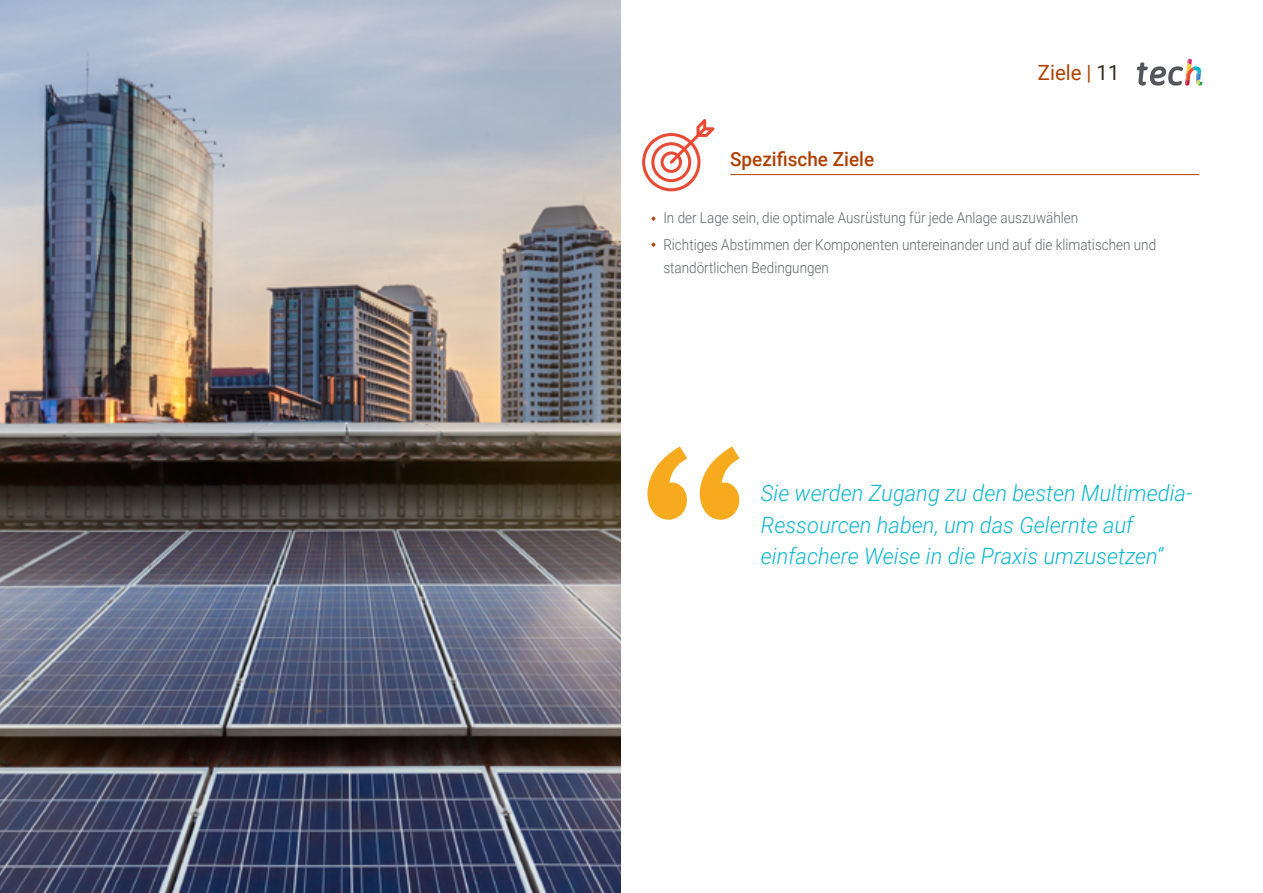
<style>
.page{position:relative;width:1263px;height:893px;background:#fff}
.page>*{position:absolute;margin:0;border:0;box-sizing:border-box;transform-origin:0 0}
.t1{font:italic 300 22.5px/31.5px "Roboto";color:#0fb6cf}
.t2{font:21px "Roboto";color:#ae4000}
.t3{font:500 19.5px "Roboto";color:#ae4000}
.t4{font:300 15px/26.7px "Roboto";color:#61646a;scale:.9 1}
.s1{color:#312e20}
</style>
<div class="page">
<hr style="left:730px;top:174px;width:469px;height:1px;background:#ae4000">
<svg style="left:642px;top:119px;width:72px;height:72px"></svg>
<img style="left:0;top:0;width:621px;height:893px">
<svg style="left:647px;top:446px;width:92px;height:74px"></svg>
<svg style="left:1137px;top:59px;width:65px;height:27px"></svg>
<h3 class="t3" style="left:730px;top:145px;width:145px">Spezifische Ziele</h3>
<h2 class="t2" style="left:1038px;top:57px;width:83px">Ziele | <span class="s1">11</span></h2>
<p class="t4" style="left:663px;top:204px;width:549px">In der Lage sein, die optimale Ausrüstung für jede Anlage auszuwählen<br>Richtiges Abstimmen der Komponenten untereinander und auf die klimatischen und</p>
<p class="t4" style="left:663px;top:253px;width:185px">standörtlichen Bedingungen</p>
<h1 class="t1" style="left:761px;top:476px;width:433px">Sie werden Zugang zu den besten Multimedia-<br>Ressourcen haben, um das Gelernte auf einfachere Weise in die Praxis umzusetzen“</h1>
</div>
